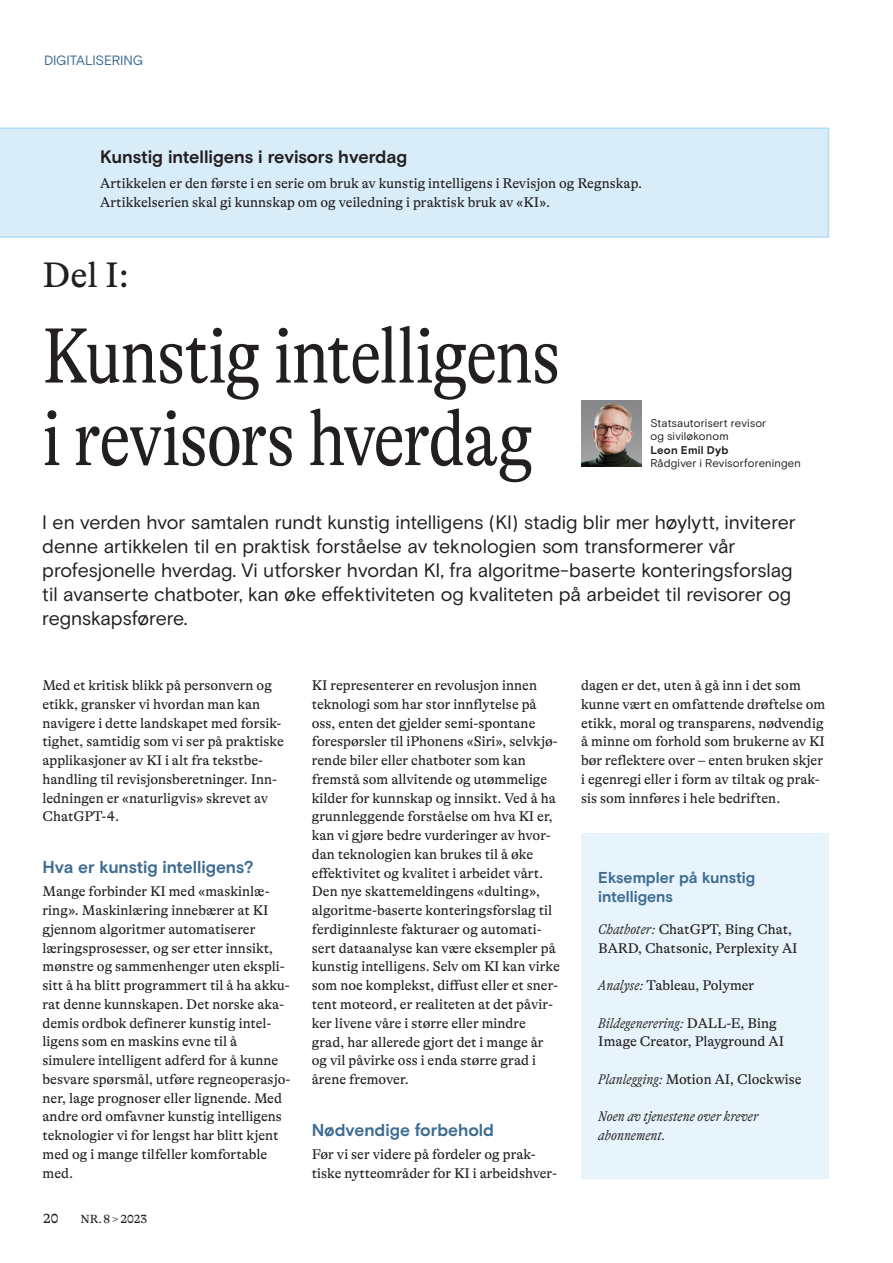
<style>
.page{position:relative;width:893px;height:1263px;background:#fff}
.page>*{position:absolute;margin:0;border:0;box-sizing:border-box;transform-origin:0 0}
.t1{font:300 condensed 79.5px/82.5px "GT Alpina";letter-spacing:-.025em;color:#231f20}
.t2{font:36px "GT Alpina";color:#231f20}
.t3{font:19.5px/24px "Basis Grotesque Pro";color:#231f20}
.t4{font:700 18px "Basis Grotesque Pro";letter-spacing:-.005em;color:#231f20}
.t5{font:700 17.25px "Basis Grotesque Pro";color:#3e6c92}
.t6{font:700 15.75px/18.8px "Basis Grotesque Pro";color:#3e6c92}
.t7{font:14.25px/18.8px "GT Alpina";color:#231f20}
.t8{font:italic 300 condensed 14.25px/18.8px "GT Alpina";letter-spacing:.01em;color:#231f20}
.t9{font:13.5px "Basis Grotesque Pro";letter-spacing:-.015em;color:#3e6c92}
.t10{font:13.5px "GT Alpina";color:#231f20}
.t11{font:12px "GT Alpina";letter-spacing:-.005em;color:#231f20}
.t12{font:11.25px/13.5px "Basis Grotesque Pro";letter-spacing:.015em;color:#231f20}
.t13{font:700 11.25px "Basis Grotesque Pro";letter-spacing:.02em;color:#231f20}
.s1{font-weight:300;font-style:italic;font-stretch:condensed}
</style>
<div class="page">
<div style="left:0;top:128px;width:829px;height:110px;background:#d9edf9"></div>
<img style="left:581px;top:401px;width:61px;height:65px">
<div style="left:581px;top:833px;width:248px;height:346px;background:#e7f4fb"></div>
<p class="t9" style="left:44px;top:53px;width:101px">DIGITALISERING</p>
<p class="t4" style="left:100px;top:146px;width:308px">Kunstig intelligens i revisors hverdag</p>
<p class="t7" style="left:100px;top:174px;width:544px">Artikkelen er den første i en serie om bruk av kunstig intelligens i Revisjon og Regnskap.<br>Artikkelserien skal gi kunnskap om og veiledning i praktisk bruk av «KI».</p>
<h2 class="t2" style="left:43px;top:255px;width:88px">Del I:</h2>
<h1 class="t1" style="left:43px;top:315px;width:520px">Kunstig intelligens i revisors hverdag</h1>
<p class="t3" style="left:42px;top:511px;width:755px">I en verden hvor samtalen rundt kunstig intelligens (KI) stadig blir mer høylytt, inviterer denne artikkelen til en praktisk forståelse av teknologien som transformerer vår profesjonelle hverdag. Vi utforsker hvordan KI, fra algoritme-baserte konteringsforslag til avanserte chatboter, kan øke effektiviteten og kvaliteten på arbeidet til revisorer og regnskapsførere.</p>
<p class="t12" style="left:650px;top:416px;width:117px">Statsautorisert revisor og siviløkonom</p>
<p class="t13" style="left:650px;top:443px;width:80px">Leon Emil Dyb</p>
<p class="t12" style="left:650px;top:457px;width:152px">Rådgiver i Revisorforeningen</p>
<p class="t7" style="left:43px;top:676px;width:243px">Med et kritisk blikk på personvern og etikk, gransker vi hvordan man kan navigere i dette landskapet med forsik&shy;tighet, samtidig som vi ser på praktiske applikasjoner av KI i alt fra tekstbe&shy;handling til revisjonsberetninger. Inn&shy;ledningen er «naturligvis» skrevet av ChatGPT-4.</p>
<p class="t5" style="left:43px;top:857px;width:213px">Hva er kunstig intelligens?</p>
<p class="t7" style="left:43px;top:882px;width:249px">Mange forbinder KI med «maskinlæ&shy;ring». Maskinlæring innebærer at KI gjennom algoritmer automatiserer læringsprosesser, og ser etter innsikt, mønstre og sammenhenger uten ekspli&shy;sitt å ha blitt programmert til å ha akku&shy;rat denne kunnskapen. Det norske aka&shy;demis ordbok definerer kunstig intel&shy;ligens som en maskins evne til å simulere intelligent adferd for å kunne besvare spørsmål, utføre regneoperasjo&shy;ner, lage prognoser eller lignende. Med andre ord omfavner kunstig intelligens teknologier vi for lengst har blitt kjent med og i mange tilfeller komfortable med.</p>
<p class="t10" style="left:43px;top:1210px;width:17px">20</p>
<p class="t11" style="left:81px;top:1212px;width:68px">NR. 8 &gt; 2023</p>
<p class="t7" style="left:312px;top:676px;width:250px">KI representerer en revolusjon innen teknologi som har stor innflytelse på oss, enten det gjelder semi-spontane forespørsler til iPhonens «Siri», selvkjø&shy;rende biler eller chatboter som kan fremstå som allvitende og utømmelige kilder for kunnskap og innsikt. Ved å ha grunnleggende forståelse om hva KI er, kan vi gjøre bedre vurderinger av hvor&shy;dan teknologien kan brukes til å øke effektivitet og kvalitet i arbeidet vårt.<br>Den nye skattemeldingens «dulting», algoritme-baserte konteringsforslag til ferdiginnleste fakturaer og automati&shy;sert dataanalyse kan være eksempler på kunstig intelligens. Selv om KI kan virke som noe komplekst, diffust eller et sner&shy;tent moteord, er realiteten at det påvir&shy;ker livene våre i større eller mindre grad, har allerede gjort det i mange år og vil påvirke oss i enda større grad i årene fremover.</p>
<p class="t5" style="left:312px;top:1119px;width:184px">Nødvendige forbehold</p>
<p class="t7" style="left:312px;top:1145px;width:247px">Før vi ser videre på fordeler og prak&shy;tiske nytteområder for KI i arbeidshver-</p>
<p class="t7" style="left:581px;top:676px;width:246px">dagen er det, uten å gå inn i det som kunne vært en omfattende drøftelse om etikk, moral og transparens, nødvendig å minne om forhold som brukerne av KI bør reflektere over – enten bruken skjer i egenregi eller i form av tiltak og prak&shy;sis som innføres i hele bedriften.</p>
<p class="t6" style="left:598px;top:868px;width:158px">Eksempler på kunstig intelligens</p>
<p class="t7" style="left:598px;top:920px;width:201px"><span class="s1">Chatboter:</span> ChatGPT, Bing Chat,<br>BARD, Chatsonic, Perplexity AI</p>
<p class="t7" style="left:598px;top:976px;width:158px"><span class="s1">Analyse:</span> Tableau, Polymer</p>
<p class="t7" style="left:598px;top:1014px;width:187px"><span class="s1">Bildegenerering:</span> DALL-E, Bing<br>Image Creator, Playground AI</p>
<p class="t7" style="left:598px;top:1070px;width:205px"><span class="s1">Planlegging:</span> Motion AI, Clockwise</p>
<p class="t8" style="left:598px;top:1107px;width:162px">Noen av tjenestene over krever abonnement.</p>
</div>
